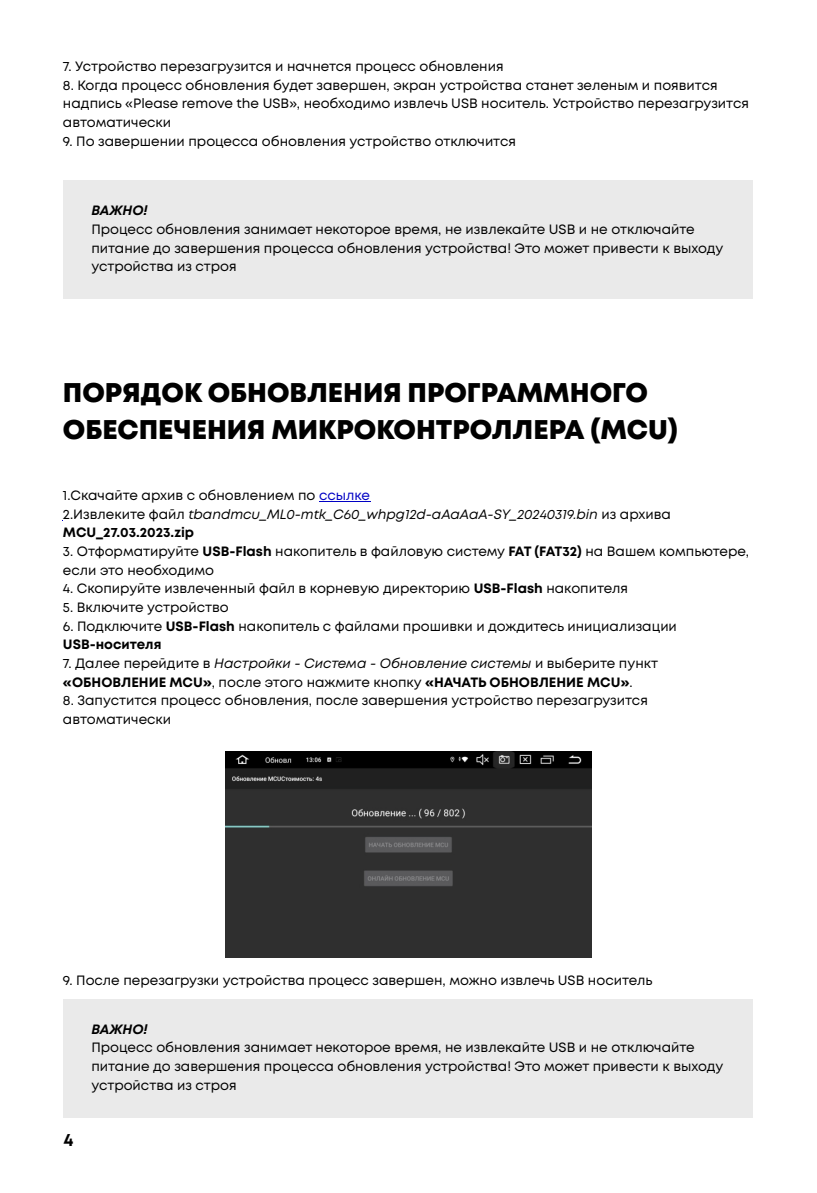
<style>
.page{position:relative;width:817px;height:1193px;background:#fff}
.page>*{position:absolute;margin:0;border:0;box-sizing:border-box;transform-origin:0 0}
.t1{font:800 27px/37.4px "Mont";color:#000}
.t2{font:700 18px "Mont";color:#000}
.t3{font:13.5px/18.7px "Mont";color:#000}
.t4{font:italic 13.5px/18.7px "Mont";color:#000}
.t5{font:italic 700 13.5px "Mont";color:#000}
.s1{color:#0000c4}
.s2{font-style:normal}
.s3{font-weight:700;font-style:normal}
.s4{font-weight:700}
.s5{font-style:italic}
</style>
<div class="page">
<hr style="left:319px;top:501px;width:51px;height:1px;background:#0000c4">
<div style="left:64px;top:180px;width:689px;height:119px;background:#eaeaea"></div>
<img style="left:225px;top:752px;width:366px;height:206px">
<div style="left:64px;top:999px;width:689px;height:118px;background:#eaeaea"></div>
<p class="t3" style="left:63px;top:58px;width:442px">7. Устройство перезагрузится и начнется процесс обновления</p>
<p class="t3" style="left:63px;top:76px;width:687px">8. Когда процесс обновления будет завершен, экран устройства станет зеленым и появится надпись «Please remove the USB», необходимо извлечь USB носитель. Устройство перезагрузится автоматически</p>
<p class="t3" style="left:63px;top:132px;width:454px">9. По завершении процесса обновления устройство отключится</p>
<p class="t5" style="left:91px;top:205px;width:58px">ВАЖНО!</p>
<p class="t3" style="left:91px;top:221px;width:633px">Процесс обновления занимает некоторое время, не извлекайте USB и не отключайте питание до завершения процесса обновления устройства! Это может привести к выходу устройства из строя</p>
<h1 class="t1" style="left:63px;top:375px;width:616px">ПОРЯДОК ОБНОВЛЕНИЯ ПРОГРАММНОГО<br>ОБЕСПЕЧЕНИЯ МИКРОКОНТРОЛЛЕРА (MCU)</h1>
<p class="t3" style="left:63px;top:487px;width:308px">1. Скачайте архив с обновлением по <span class="s1">ссылке</span></p>
<p class="t4" style="left:63px;top:506px;width:609px"><span class="s2">2. Извлеките файл</span> tbandmcu_ML0-mtk_C60_whpg12d-aAaAaA-SY_20240319.bin <span class="s2">из архива<br></span><span class="s3">MCU_27.03.2023.zip</span></p>
<p class="t3" style="left:63px;top:543px;width:687px">3. Отформатируйте <span class="s4">USB-Flash</span> накопитель в файловую систему <span class="s4">FAT (FAT32)</span> на Вашем компьютере, если это необходимо</p>
<p class="t3" style="left:63px;top:580px;width:566px">4. Скопируйте извлеченный файл в корневую директорию <span class="s4">USB-Flash</span> накопителя</p>
<p class="t3" style="left:63px;top:599px;width:167px">5. Включите устройство</p>
<p class="t3" style="left:63px;top:617px;width:615px">6. Подключите <span class="s4">USB-Flash</span> накопитель с файлами прошивки и дождитесь инициализации<br><span class="s4">USB-носителя</span></p>
<p class="t3" style="left:63px;top:655px;width:596px">7. Далее перейдите в <span class="s5">Настройки - Система - Обновление системы</span> и выберите пункт <span class="s4">«ОБНОВЛЕНИЕ MCU»</span>, после этого нажмите кнопку <span class="s4">«НАЧАТЬ ОБНОВЛЕНИЕ MCU»</span>.</p>
<p class="t3" style="left:63px;top:692px;width:586px">8. Запустится процесс обновления, после завершения устройство перезагрузится автоматически</p>
<p class="t3" style="left:63px;top:972px;width:591px">9. После перезагрузки устройства процесс завершен, можно извлечь USB носитель</p>
<h2 class="t2" style="left:63px;top:1133px;width:12px">4</h2>
<p class="t5" style="left:91px;top:1024px;width:58px">ВАЖНО!</p>
<p class="t3" style="left:91px;top:1039px;width:633px">Процесс обновления занимает некоторое время, не извлекайте USB и не отключайте питание до завершения процесса обновления устройства! Это может привести к выходу устройства из строя</p>
</div>
